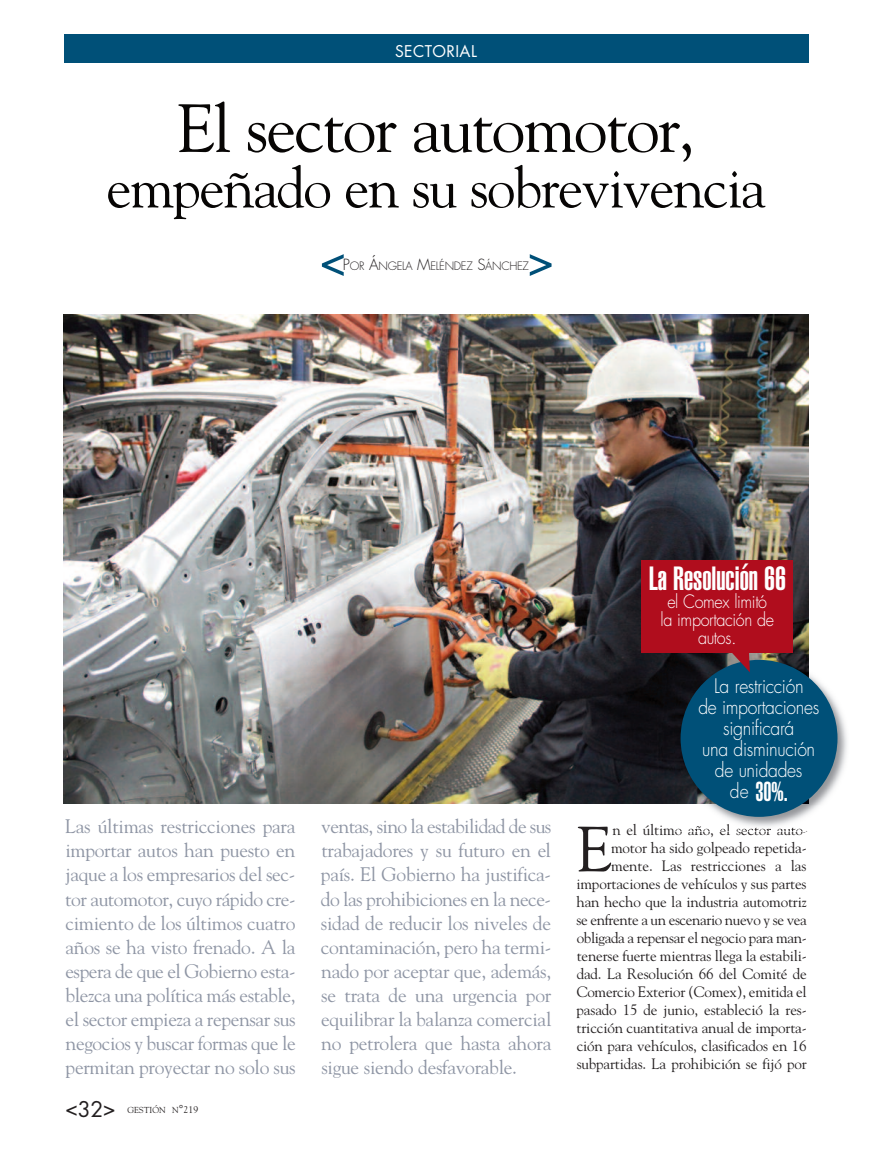
<style>
.page{position:relative;width:872px;height:1149px;background:#fff}
.page>*{position:absolute;margin:0;border:0;box-sizing:border-box;transform-origin:0 0}
.t1{font:67.5px "Goudy Std";letter-spacing:-.03em;color:#070504}
.t2{font:63.3px "Goudy Std";color:#231f20}
.t3{font:57px "Goudy Std";letter-spacing:-.03em;color:#070504}
.t4{font:900 extra-condensed 33px "Helvetica";color:#fff}
.t5{font:900 extra-condensed 27px "Helvetica";color:#fff;scale:.9 1}
.t6{font:21px "Futura";color:#231f20}
.t7{font:19.5px/24px "Goudy Std";letter-spacing:-.015em;color:#8e95a4;text-align:justify}
.t8{font:300 19.5px/21px "Futura";letter-spacing:-.02em;color:#fff;text-align:center;scale:.9 1}
.t9{font:300 18px/18px "Futura";letter-spacing:-.025em;color:#fff;text-align:center;scale:.9 1}
.t10{font:15.75px "Futura";letter-spacing:.025em;color:#fff}
.t11{font:15px/18px "Goudy Std";letter-spacing:-.01em;color:#231f20;text-align:right}
.t12{font:300 11.25px "Futura";letter-spacing:-.025em;color:#231f20}
.t13{font:8.7px "Goudy Std";color:#231f20}
.s1{font-size:15px}
.s2{font-family:"Futura";font-weight:300;font-stretch:normal;font-size:19.5px}
.s3{font-size:11.55px}
.s4{font-size:9.75px}
</style>
<div class="page">
<div style="left:64px;top:34px;width:744px;height:29px;background:#005078"></div>
<svg style="left:322px;top:254px;width:22px;height:22px"></svg>
<svg style="left:530px;top:254px;width:21px;height:22px"></svg>
<img style="left:64px;top:315px;width:744px;height:488px">
<img style="left:675px;top:654px;width:172px;height:177px">
<img style="left:688px;top:823px;width:114px;height:8px">
<div style="left:680px;top:659px;width:157px;height:157px;background:#005078;border-radius:50%"></div>
<svg style="left:725px;top:652px;width:25px;height:20px"></svg>
<div style="left:641px;top:559px;width:152px;height:93px;background:#b00d1d"></div>
<p class="t10" style="left:395px;top:40px;width:83px">SECTORIAL</p>
<h1 class="t1" style="left:177px;top:86px;width:519px">El sector automotor,</h1>
<h3 class="t3" style="left:106px;top:152px;width:661px">empeñado en su sobrevivencia</h3>
<p class="t12" style="left:343px;top:259px;width:187px"><span class="s1">P</span>OR <span class="s1">Á</span>NGELA <span class="s1">M</span>ELÉNDEZ <span class="s1">S</span>ÁNCHEZ</p>
<h3 class="t4" style="left:648px;top:559px;width:139px">La Resolución 66</h3>
<p class="t9" style="left:660px;top:592px;width:127px">el Comex limitó la importación de autos.</p>
<p class="t8" style="left:698px;top:675px;width:136px">La restricción<br>de importaciones significará<br>una disminución de unidades</p>
<h3 class="t5" style="left:730px;top:776px;width:66px"><span class="s2">de</span> 30%.</h3>
<p class="t7" style="left:65px;top:814px;width:232px">Las últimas restricciones para importar autos han puesto en jaque a los empresarios del sec&shy;tor automotor, cuyo rápido cre&shy;cimiento de los últimos cuatro años se ha visto frenado. A la espera de que el Gobierno esta&shy;blezca una política más estable, el sector empieza a repensar sus negocios y buscar formas que le permitan proyectar no solo sus</p>
<p class="t7" style="left:321px;top:814px;width:232px">ventas, sino la estabilidad de sus trabajadores y su futuro en el país. El Gobierno ha justifica&shy;do las prohibiciones en la nece&shy;sidad de reducir los niveles de contaminación, pero ha termi&shy;nado por aceptar que, además, se trata de una urgencia por equilibrar la balanza comercial no petrolera que hasta ahora sigue siendo desfavorable.</p>
<h2 class="t2" style="left:576px;top:809px;width:37px">E</h2>
<p class="t11" style="left:576px;top:820px;width:233px">n el último año, el sector auto&shy;motor ha sido golpeado repetida&shy;mente. Las restricciones a las importaciones de vehículos y sus partes han hecho que la industria automotriz se enfrente a un escenario nuevo y se vea obligada a repensar el negocio para man&shy;tenerse fuerte mientras llega la estabili&shy;dad. La Resolución 66 del Comité de Comercio Exterior (Comex), emitida el pasado 15 de junio, estableció la res&shy;tricción cuantitativa anual de importa&shy;ción para vehículos, clasificados en 16 subpartidas. La prohibición se fijó por</p>
<p class="t6" style="left:65px;top:1093px;width:52px">&lt;32&gt;</p>
<p class="t13" style="left:127px;top:1104px;width:72px">GESTIÓN N<span class="s3">°</span><span class="s4">219</span></p>
</div>
